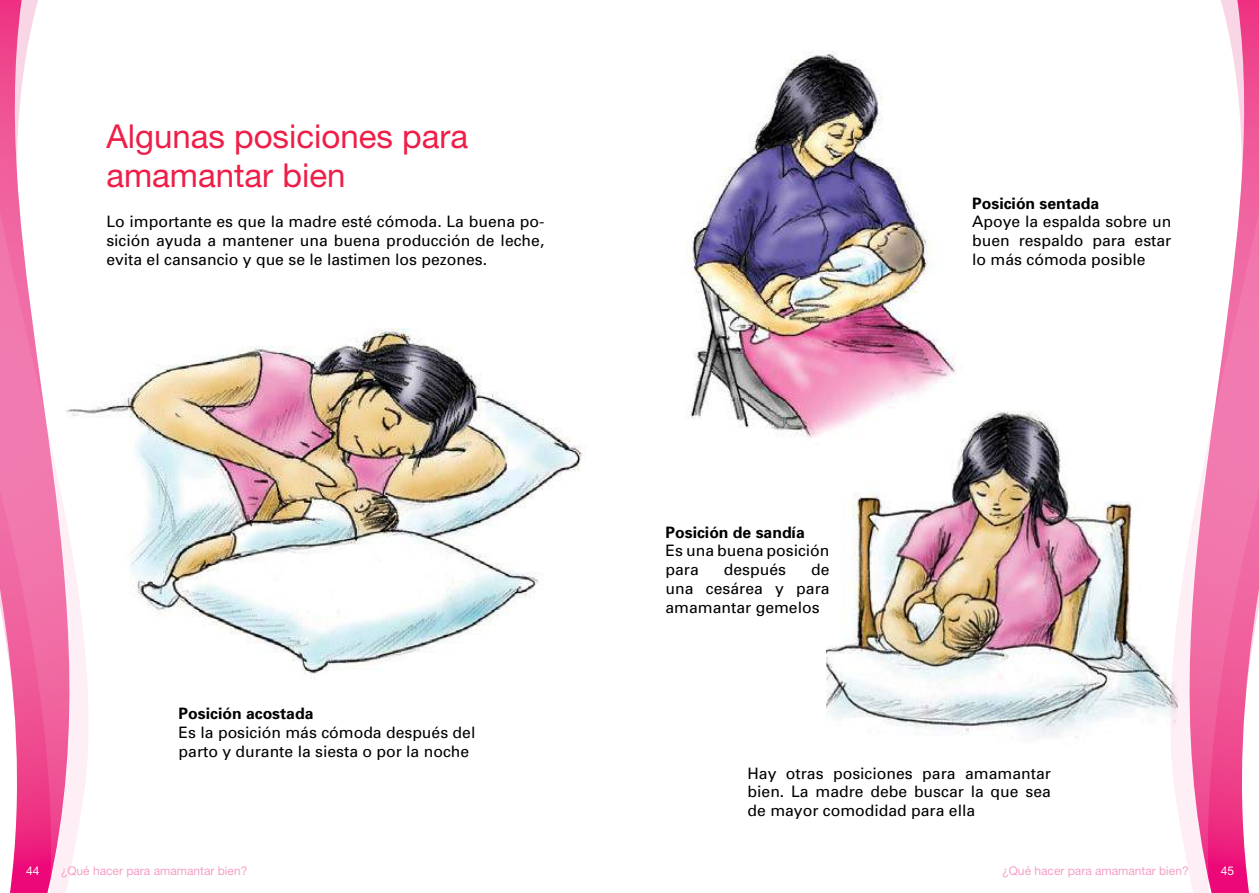
<style>
.page{position:relative;width:1259px;height:893px;background:#fff}
.page>*{position:absolute;margin:0;border:0;box-sizing:border-box;transform-origin:0 0}
.t1{font:33px/39px "Helvetica Neue LT Std";color:#ee1e48}
.t2{font:15.75px/18.9px "Univers";color:#000;text-align:justify}
.t3{font:700 15.75px "Univers";color:#000}
.t4{font:12px "Helvetica Neue LT Std";color:#f5a0c5}
.t5{font:12px "Helvetica Neue LT Std";color:#fff}
</style>
<div class="page">
<img style="left:95px;top:328px;width:487px;height:351px">
<img style="left:826px;top:411px;width:338px;height:327px">
<svg style="left:1170px;top:0;width:89px;height:893px"></svg>
<svg style="left:0;top:0;width:89px;height:893px"></svg>
<img style="left:685px;top:50px;width:320px;height:401px">
<h1 class="t1" style="left:106px;top:117px;width:363px">Algunas posiciones para amamantar bien</h1>
<p class="t2" style="left:106px;top:211px;width:440px">Lo importante es que la madre esté cómoda. La buena po&shy;sición ayuda a mantener una buena producción de leche, evita el cansancio y que se le lastimen los pezones.</p>
<p class="t3" style="left:179px;top:703px;width:136px">Posición acostada</p>
<p class="t2" style="left:179px;top:722px;width:298px">Es la posición más cómoda después del parto y durante la siesta o por la noche</p>
<p class="t3" style="left:665px;top:522px;width:141px">Posición de sandía</p>
<p class="t2" style="left:665px;top:541px;width:165px">Es una buena posición para</p>
<p class="t2" style="left:665px;top:560px;width:165px;text-indent:146px">de una cesárea y para amamantar gemelos</p>
<p class="t2" style="left:724px;top:560px;width:64px">después</p>
<p class="t3" style="left:972px;top:193px;width:128px">Posición sentada</p>
<p class="t2" style="left:972px;top:212px;width:201px">Apoye la espalda sobre un buen respaldo para estar lo más cómoda posible</p>
<p class="t2" style="left:747px;top:763px;width:305px">Hay otras posiciones para amamantar bien. La madre debe buscar la que sea de mayor comodidad para ella</p>
<p class="t5" style="left:26px;top:863px;width:15px">44</p>
<p class="t4" style="left:61px;top:863px;width:188px">¿Qué hacer para amamantar bien?</p>
<p class="t4" style="left:1002px;top:863px;width:188px">¿Qué hacer para amamantar bien?</p>
<p class="t5" style="left:1220px;top:863px;width:15px">45</p>
</div>
